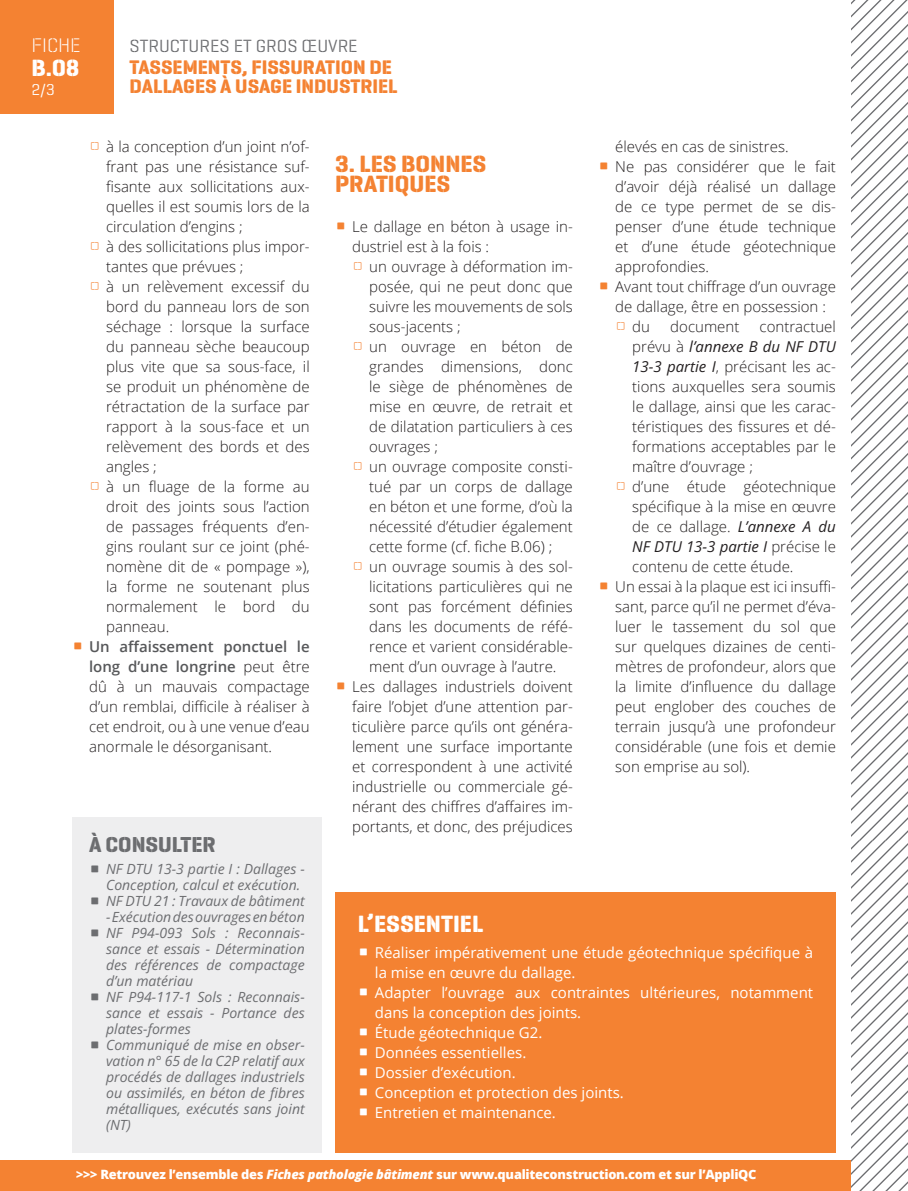
<style>
.page{position:relative;width:908px;height:1191px;background:#fff}
.page>*{position:absolute;margin:0;border:0;box-sizing:border-box;transform-origin:0 0}
.titre3{font:700 24px/20px "Geogrotesque Stencil A";color:#f48232}
.titre3-2{font:700 24px "Geogrotesque Stencil A";color:#fff}
.consulter{font:700 22px "Geogrotesque Stencil A";color:#6c6d70}
.t1{font:700 20px/19px "Geogrotesque Stencil A";color:#f48232}
.t2{font:20px "Geogrotesque Stencil C Lg";color:#fff}
.t3{font:18px "Geogrotesque Stencil A";color:#6c6d70}
.t4{font:16px "Geogrotesque Stencil A";color:#fff}
.t5{font:300 15px/20px "Open Sans";color:#231f20;text-align:justify}
.t6{font:15px/20px "Open Sans";color:#fff}
.t7{font:italic 300 14px/16px "Open Sans";color:#6c6d70;text-align:justify}
.t8{font:800 12.8px "Open Sans";letter-spacing:-.02em;color:#fff}
.s1{font-family:"Geogrotesque Stencil A";font-weight:700;font-size:28px;color:#f48232}
.s2{font-weight:600;color:#57585a}
.s3{font-family:"Geogrotesque Stencil A";font-weight:700;font-style:normal;font-size:28px}
.s4{font-style:italic}
.s5{font-family:"Geogrotesque Stencil A";font-weight:700;font-size:28px}
</style>
<div class="page">
<div style="left:0;top:0;width:113px;height:113px;background:#f48232"></div>
<svg style="left:850px;top:0;width:57px;height:1191px"></svg>
<div style="left:0;top:1159px;width:850px;height:32px;background:#f48232"></div>
<div style="left:335px;top:891px;width:500px;height:261px;background:#f48232"></div>
<div style="left:72px;top:816px;width:249px;height:336px;background:#eeeeef"></div>
<h3 class="t2" style="left:32px;top:33px;width:51px">FICHE</h3>
<p class="t3" style="left:130px;top:35px;width:229px">STRUCTURES ET GROS ŒUVRE</p>
<h1 class="titre3-2" style="left:32px;top:53px;width:50px">B.08</h1>
<p class="t4" style="left:32px;top:79px;width:25px">2/3</p>
<h3 class="t1" style="left:130px;top:58px;width:269px">TASSEMENTS, FISSURATION DE<br>DALLAGES À USAGE INDUSTRIEL</h3>
<p class="t5" style="left:106px;top:136px;width:205px;text-indent:-17px"><span class="s1">√</span> à la conception d’un joint n’of&shy;frant pas une résistance suf&shy;fisante aux sollicitations aux&shy;quelles il est soumis lors de la circulation d’engins ;</p>
<p class="t5" style="left:106px;top:236px;width:205px;text-indent:-17px"><span class="s1">√</span> à des sollicitations plus impor&shy;tantes que prévues ;</p>
<p class="t5" style="left:106px;top:276px;width:205px;text-indent:-17px"><span class="s1">√</span> à un relèvement excessif du bord du panneau lors de son séchage : lorsque la surface du panneau sèche beaucoup plus vite que sa sous-face, il se produit un phénomène de rétractation de la surface par rapport à la sous-face et un relèvement des bords et des angles ;</p>
<p class="t5" style="left:106px;top:476px;width:205px;text-indent:-17px"><span class="s1">√</span> à un fluage de la forme au droit des joints sous l’action de passages fréquents d’en&shy;gins roulant sur ce joint (phé&shy;nomène dit de « pompage »), la forme ne soutenant plus normalement le bord du panneau.</p>
<p class="t5" style="left:89px;top:636px;width:222px;text-indent:-17px"><span class="s1">Δ</span> <span class="s2">Un affaissement ponctuel le long d’une longrine</span> peut être dû à un mauvais compactage d’un remblai, difficile à réaliser à cet endroit, ou à une venue d’eau anormale le désorganisant.</p>
<p class="consulter" style="left:89px;top:831px;width:128px">À CONSULTER</p>
<p class="t7" style="left:106px;top:860px;width:200px;text-indent:-17px"><span class="s3">Δ</span> NF DTU 13-3 partie I : Dallages -<br>Conception, calcul et exécution.</p>
<p class="t7" style="left:89px;top:892px;width:217px"><span class="s3">Δ</span> NF DTU 21 : Travaux de bâtiment</p>
<p class="t7" style="left:106px;top:908px;width:200px">- Exécution des ouvrages en béton</p>
<p class="t7" style="left:106px;top:924px;width:200px;text-indent:-17px"><span class="s3">Δ</span> NF P94-093 Sols : Reconnais&shy;sance et essais - Détermination des références de compactage d’un matériau</p>
<p class="t7" style="left:106px;top:988px;width:200px;text-indent:-17px"><span class="s3">Δ</span> NF P94-117-1 Sols : Reconnais&shy;sance et essais - Portance des plates-formes</p>
<p class="t7" style="left:106px;top:1036px;width:200px;text-indent:-17px"><span class="s3">Δ</span> Communiqué de mise en obser&shy;vation n° 65 de la C2P relatif aux procédés de dallages industriels ou assimilés, en béton de fibres métalliques, exécutés sans joint (NT)</p>
<p class="titre3" style="left:335px;top:154px;width:153px">3. LES BONNES<br>PRATIQUES</p>
<p class="t5" style="left:352px;top:216px;width:222px;text-indent:-17px"><span class="s1">Δ</span> Le dallage en béton à usage in&shy;dustriel est à la fois :</p>
<p class="t5" style="left:369px;top:256px;width:205px;text-indent:-17px"><span class="s1">√</span> un ouvrage à déformation im&shy;posée, qui ne peut donc que suivre les mouvements de sols sous-jacents ;</p>
<p class="t5" style="left:369px;top:336px;width:205px;text-indent:-17px"><span class="s1">√</span> un ouvrage en béton de grandes dimensions, donc le siège de phénomènes de mise en œuvre, de retrait et de dilatation particuliers à ces ouvrages ;</p>
<p class="t5" style="left:369px;top:456px;width:205px;text-indent:-17px"><span class="s1">√</span> un ouvrage composite consti&shy;tué par un corps de dallage en béton et une forme, d’où la nécessité d’étudier également cette forme (cf. fiche B.06) ;</p>
<p class="t5" style="left:369px;top:556px;width:205px;text-indent:-17px"><span class="s1">√</span> un ouvrage soumis à des sol&shy;licitations particulières qui ne sont pas forcément définies dans les documents de réfé&shy;rence et varient considérable&shy;ment d’un ouvrage à l’autre.</p>
<p class="t5" style="left:352px;top:676px;width:222px;text-indent:-17px"><span class="s1">Δ</span> Les dallages industriels doivent faire l’objet d’une attention par&shy;ticulière parce qu’ils ont généra&shy;lement une surface importante et correspondent à une activité industrielle ou commerciale gé&shy;nérant des chiffres d’affaires im&shy;portants, et donc, des préjudices</p>
<p class="t5" style="left:615px;top:136px;width:175px">élevés en cas de sinistres.</p>
<p class="t5" style="left:615px;top:156px;width:222px;text-indent:-17px"><span class="s1">Δ</span> Ne pas considérer que le fait d’avoir déjà réalisé un dallage de ce type permet de se dis&shy;penser d’une étude technique et d’une étude géotechnique approfondies.</p>
<p class="t5" style="left:598px;top:276px;width:239px;text-align:center"><span class="s1">Δ</span> Avant tout chiffrage d’un ouvrage de dallage, être en possession :</p>
<p class="t5" style="left:615px;top:316px;width:36px"><span class="s1">√</span> du</p>
<p class="t5" style="left:670px;top:316px;width:71px">document</p>
<p class="t5" style="left:632px;top:316px;width:205px;text-indent:127px">contractuel prévu à <span class="s4">l’annexe B du NF DTU 13-3 partie I</span>, précisant les ac&shy;tions auxquelles sera soumis le dallage, ainsi que les carac&shy;téristiques des fissures et dé&shy;formations acceptables par le maître d’ouvrage ;</p>
<p class="t5" style="left:632px;top:476px;width:205px;text-indent:-17px"><span class="s1">√</span> d’une étude géotechnique spécifique à la mise en œuvre de ce dallage. <span class="s4">L’annexe A du NF DTU 13-3 partie I</span> précise le contenu de cette étude.</p>
<p class="t5" style="left:615px;top:576px;width:222px;text-indent:-17px"><span class="s1">Δ</span> Un essai à la plaque est ici insuffi&shy;sant, parce qu’il ne permet d’éva&shy;luer le tassement du sol que sur quelques dizaines de centi&shy;mètres de profondeur, alors que la limite d’influence du dallage peut englober des couches de terrain jusqu’à une profondeur considérable (une fois et demie son emprise au sol).</p>
<p class="titre3-2" style="left:357px;top:909px;width:127px">L’ESSENTIEL</p>
<p class="t6" style="left:374px;top:942px;width:439px;text-indent:-17px"><span class="s5">Δ</span> Réaliser impérativement une étude géotechnique spécifique à la mise en œuvre du dallage.</p>
<p class="t6" style="left:374px;top:982px;width:439px;text-indent:-17px"><span class="s5">Δ</span> Adapter l’ouvrage aux contraintes ultérieures, notamment dans la conception des joints.</p>
<p class="t6" style="left:357px;top:1022px;width:186px"><span class="s5">Δ</span> Étude géotechnique G2.</p>
<p class="t6" style="left:357px;top:1042px;width:170px"><span class="s5">Δ</span> Données essentielles.</p>
<p class="t6" style="left:357px;top:1062px;width:159px"><span class="s5">Δ</span> Dossier d’exécution.</p>
<p class="t6" style="left:357px;top:1082px;width:267px"><span class="s5">Δ</span> Conception et protection des joints.</p>
<p class="t6" style="left:357px;top:1102px;width:199px"><span class="s5">Δ</span> Entretien et maintenance.</p>
<p class="t8" style="left:76px;top:1165px;width:681px">&gt;&gt;&gt; Retrouvez l’ensemble des <span class="s4">Fiches pathologie bâtiment</span> sur www.qualiteconstruction.com et sur l’AppliQC</p>
</div>
